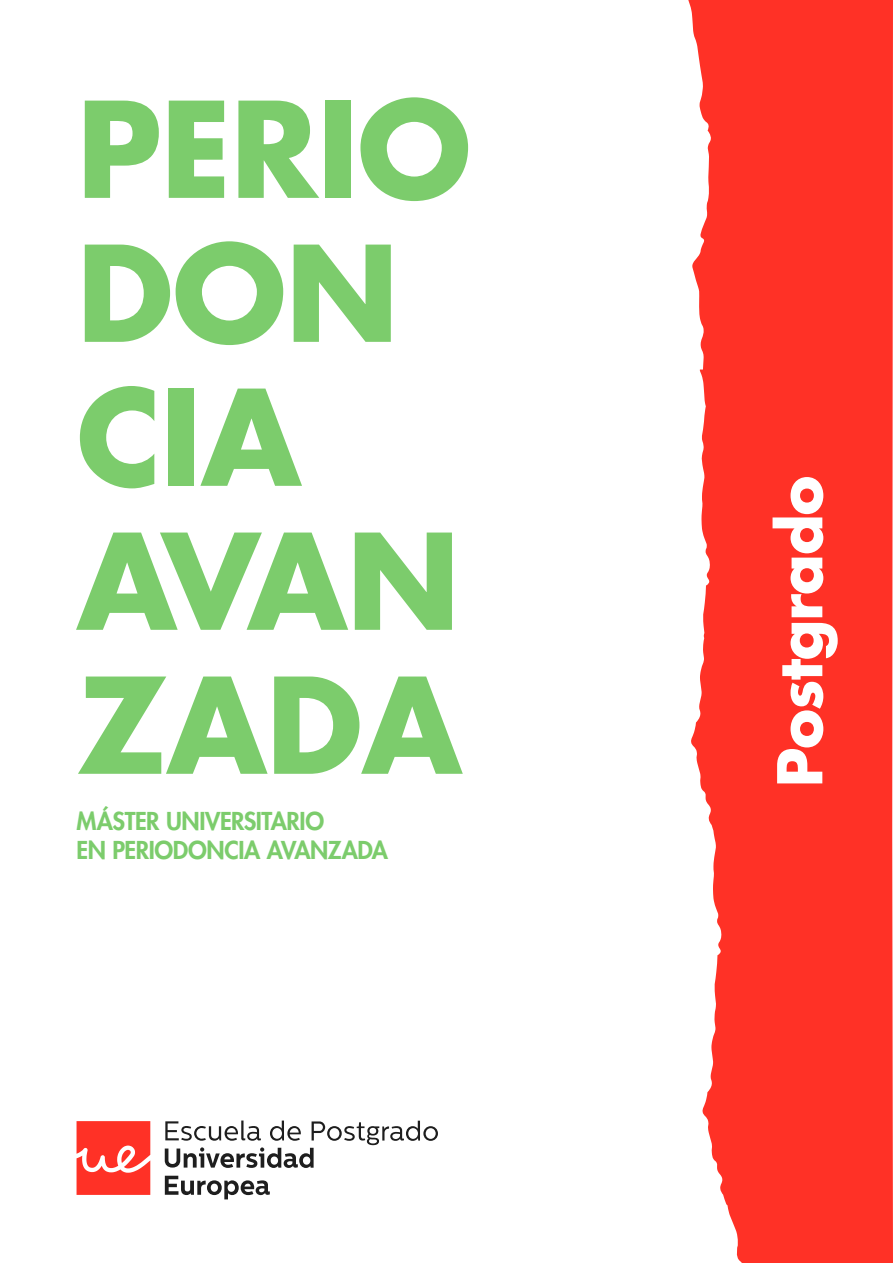
<style>
.page{position:relative;width:893px;height:1263px;background:#fff}
.page>*{position:absolute;margin:0;border:0;box-sizing:border-box;transform-origin:0 0}
.t1{font:700 129px/144px "Futura Std";letter-spacing:-.01em;color:#7ccc6c}
.t2{font:700 60px "Futura Std";letter-spacing:-.02em;color:#fff}
.t3{font:800 24px/28.8px "Futura Std";letter-spacing:-.02em;color:#7ccc6c}
</style>
<div class="page">
<svg style="left:688px;top:0;width:205px;height:1263px;background:#ff443a"></svg>
<svg style="left:77px;top:1121px;width:73px;height:74px;background:#ff4a41"></svg>
<svg style="left:165px;top:1120px;width:273px;height:48px"></svg>
<svg style="left:165px;top:1176px;width:105px;height:23px"></svg>
<h1 class="t1" style="left:77px;top:76px;width:396px">PERIO<br>DON<br>CIA<br>AVAN<br>ZADA</h1>
<p class="t3" style="left:77px;top:807px;width:313px">MÁSTER UNIVERSITARIO<br>EN PERIODONCIA AVANZADA</p>
<h2 class="t2" style="left:760px;top:787px;width:313px;rotate:-90deg">Postgrado</h2>
</div>
